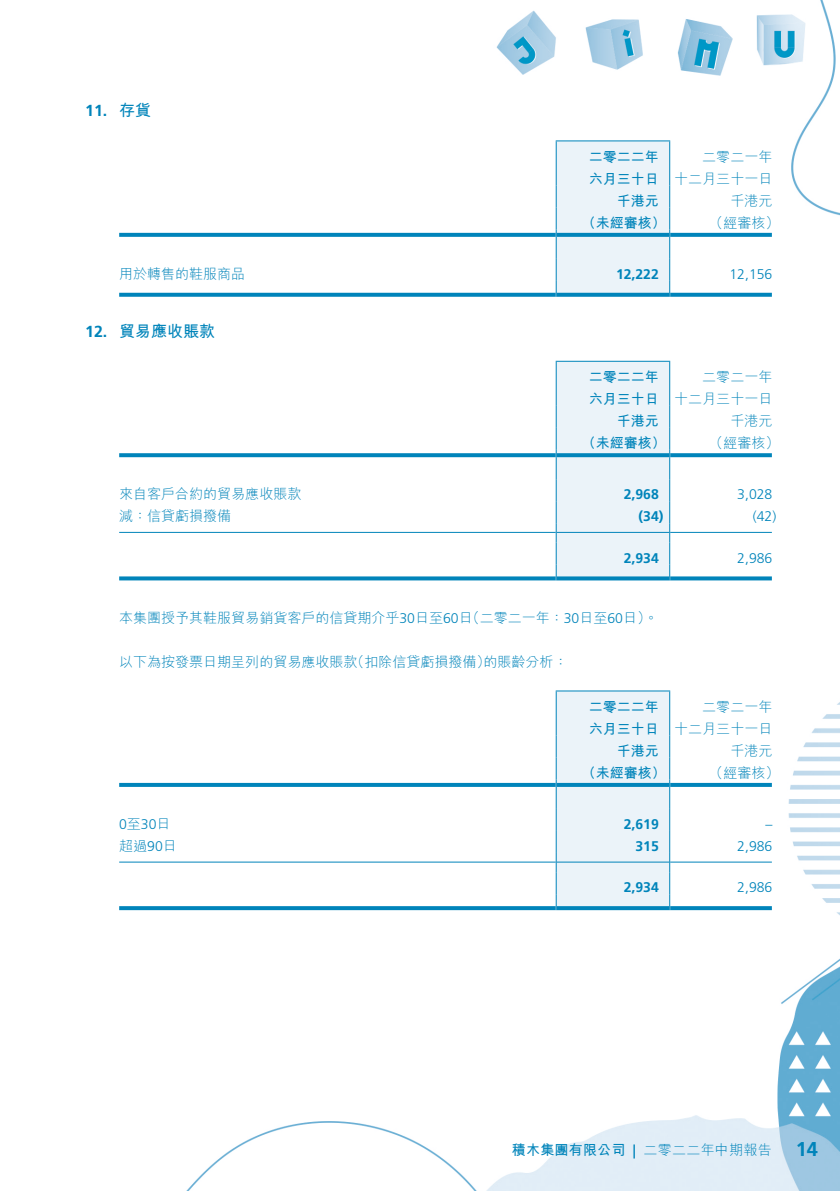
<style>
.page{position:relative;width:840px;height:1191px;background:#fff}
.page>*{position:absolute;margin:0;border:0;box-sizing:border-box;transform-origin:0 0}
.t1{font:700 20px "Frutiger LT Std";color:#0084ba}
.t2{font:700 16px "M Hei HK";color:#0084ba}
.t3{font:700 16px "Frutiger LT Std";color:#0084ba}
.t4{font:300 14px/22px "M Hei HK";color:#0084ba;text-align:right}
.t5{font:700 14px/22px "M Hei HK";color:#0084ba}
.t6{font:300 14px "Frutiger LT Std";color:#0084ba}
.t7{font:700 14px "Frutiger LT Std";color:#0084ba}
.t8{font:300 14px "M Hei HK";letter-spacing:.02em;color:#0084ba}
.s1{font-family:"Frutiger LT Std"}
.s2{font-family:"M Hei HK"}
</style>
<div class="page">
<img style="left:119px;top:0;width:720px;height:1191px">
<hr style="left:555px;top:140px;width:114px;height:1px;background:#0084ba">
<div style="left:555px;top:141px;width:114px;height:156px;background:#ebf3f9"></div>
<svg style="left:119px;top:233px;width:436px;height:4px;background:#0988bc"></svg>
<svg style="left:556px;top:233px;width:112px;height:4px"></svg>
<svg style="left:669px;top:233px;width:102px;height:4px"></svg>
<svg style="left:119px;top:293px;width:436px;height:4px;background:#0f8bbe"></svg>
<svg style="left:556px;top:293px;width:112px;height:4px"></svg>
<svg style="left:669px;top:293px;width:102px;height:4px"></svg>
<div style="left:555px;top:361px;width:114px;height:219px;background:#ebf3f9"></div>
<svg style="left:119px;top:453px;width:436px;height:4px;background:#0d8abd"></svg>
<svg style="left:556px;top:453px;width:112px;height:4px"></svg>
<svg style="left:669px;top:453px;width:102px;height:4px"></svg>
<hr style="left:119px;top:532px;width:436px;height:1px;background:#0084ba">
<hr style="left:556px;top:532px;width:112px;height:1px;background:#0084ba">
<hr style="left:669px;top:532px;width:102px;height:1px;background:#0084ba">
<svg style="left:119px;top:576px;width:436px;height:4px;background:#1c91c1"></svg>
<svg style="left:556px;top:576px;width:112px;height:4px"></svg>
<svg style="left:669px;top:576px;width:102px;height:4px"></svg>
<hr style="left:555px;top:690px;width:114px;height:1px;background:#0084ba">
<div style="left:555px;top:691px;width:114px;height:219px;background:#ebf3f9"></div>
<svg style="left:119px;top:783px;width:436px;height:4px;background:#0586bb"></svg>
<svg style="left:556px;top:783px;width:112px;height:4px"></svg>
<svg style="left:669px;top:783px;width:102px;height:4px"></svg>
<hr style="left:119px;top:861px;width:436px;height:1px;background:#0084ba">
<hr style="left:556px;top:861px;width:112px;height:1px;background:#0084ba">
<hr style="left:669px;top:861px;width:102px;height:1px;background:#0084ba">
<svg style="left:119px;top:906px;width:436px;height:4px;background:#0988bc"></svg>
<svg style="left:556px;top:906px;width:112px;height:4px"></svg>
<svg style="left:669px;top:906px;width:102px;height:4px"></svg>
<p class="t3" style="left:85px;top:101px;width:24px">11.</p>
<p class="t2" style="left:119px;top:99px;width:33px">存貨</p>
<p class="t4" style="left:119px;top:263px;width:128px">用於轉售的鞋服商品</p>
<p class="t3" style="left:85px;top:322px;width:24px">12.</p>
<p class="t2" style="left:119px;top:319px;width:97px">貿易應收賬款</p>
<p class="t4" style="left:119px;top:483px;width:184px">來自客戶合約的貿易應收賬款</p>
<p class="t4" style="left:119px;top:505px;width:114px">減：信貸虧損撥備</p>
<p class="t5" style="left:588px;top:144px;width:71px">二零二二年六月三十日</p>
<p class="t4" style="left:674px;top:145px;width:99px">二零二一年<br>十二月三十一日千港元</p>
<p class="t5" style="left:616px;top:188px;width:43px">千港元</p>
<p class="t5" style="left:581px;top:210px;width:85px">（未經審核）</p>
<p class="t7" style="left:615px;top:266px;width:44px">12,222</p>
<p class="t4" style="left:709px;top:211px;width:71px">（經審核(</p>
<p class="t6" style="left:729px;top:266px;width:44px">12,156</p>
<p class="t5" style="left:588px;top:365px;width:71px">二零二二年六月三十日</p>
<p class="t4" style="left:674px;top:366px;width:99px">二零二一年<br>十二月三十一日千港元</p>
<p class="t5" style="left:616px;top:409px;width:43px">千港元</p>
<p class="t5" style="left:581px;top:431px;width:85px">（未經審核）</p>
<p class="t4" style="left:709px;top:432px;width:71px">（經審核(</p>
<p class="t7" style="left:623px;top:486px;width:37px">2,968</p>
<p class="t6" style="left:736px;top:487px;width:37px">3,028</p>
<p class="t7" style="left:638px;top:508px;width:26px">)34(</p>
<p class="t6" style="left:752px;top:509px;width:25px">)42(</p>
<p class="t7" style="left:623px;top:549px;width:37px">2,934</p>
<p class="t6" style="left:736px;top:550px;width:37px">2,986</p>
<p class="t4" style="left:119px;top:606px;width:540px">本集團授予其鞋服貿易銷貨客戶的信貸期介乎<span class="s1">30</span>日至<span class="s1">60</span> （日二零二一年：<span class="s1">30</span>日至<span class="s1">60</span>日。(</p>
<p class="t4" style="left:483px;top:650px;width:85px">的賬齡分析：</p>
<p class="t4" style="left:350px;top:650px;width:141px">（扣除信貸虧損撥備）</p>
<p class="t4" style="left:119px;top:650px;width:240px">以下為按發票日期呈列的貿易應收賬款</p>
<p class="t5" style="left:588px;top:694px;width:71px">二零二二年六月三十日</p>
<p class="t4" style="left:674px;top:695px;width:99px">二零二一年<br>十二月三十一日千港元</p>
<p class="t5" style="left:616px;top:738px;width:43px">千港元</p>
<p class="t6" style="left:119px;top:816px;width:53px"><span class="s2">至</span>0 30<span class="s2">日</span></p>
<p class="t4" style="left:119px;top:834px;width:59px">超過<span class="s1">90</span>日</p>
<p class="t5" style="left:581px;top:760px;width:85px">（未經審核）</p>
<p class="t4" style="left:709px;top:761px;width:71px">（經審核(</p>
<p class="t7" style="left:623px;top:816px;width:37px">2,619</p>
<p class="t6" style="left:765px;top:816px;width:8px">–</p>
<p class="t7" style="left:635px;top:838px;width:25px">315</p>
<p class="t6" style="left:736px;top:838px;width:37px">2,986</p>
<p class="t7" style="left:623px;top:879px;width:37px">2,934</p>
<p class="t6" style="left:736px;top:879px;width:37px">2,986</p>
<p class="t5" style="left:511px;top:1137px;width:115px">積木集團有限公司</p>
<p class="t7" style="left:632px;top:1141px;width:5px">|</p>
<p class="t8" style="left:643px;top:1142px;width:130px">二零二二年中期報告</p>
<h1 class="t1" style="left:795px;top:1137px;width:24px">14</h1>
</div>
